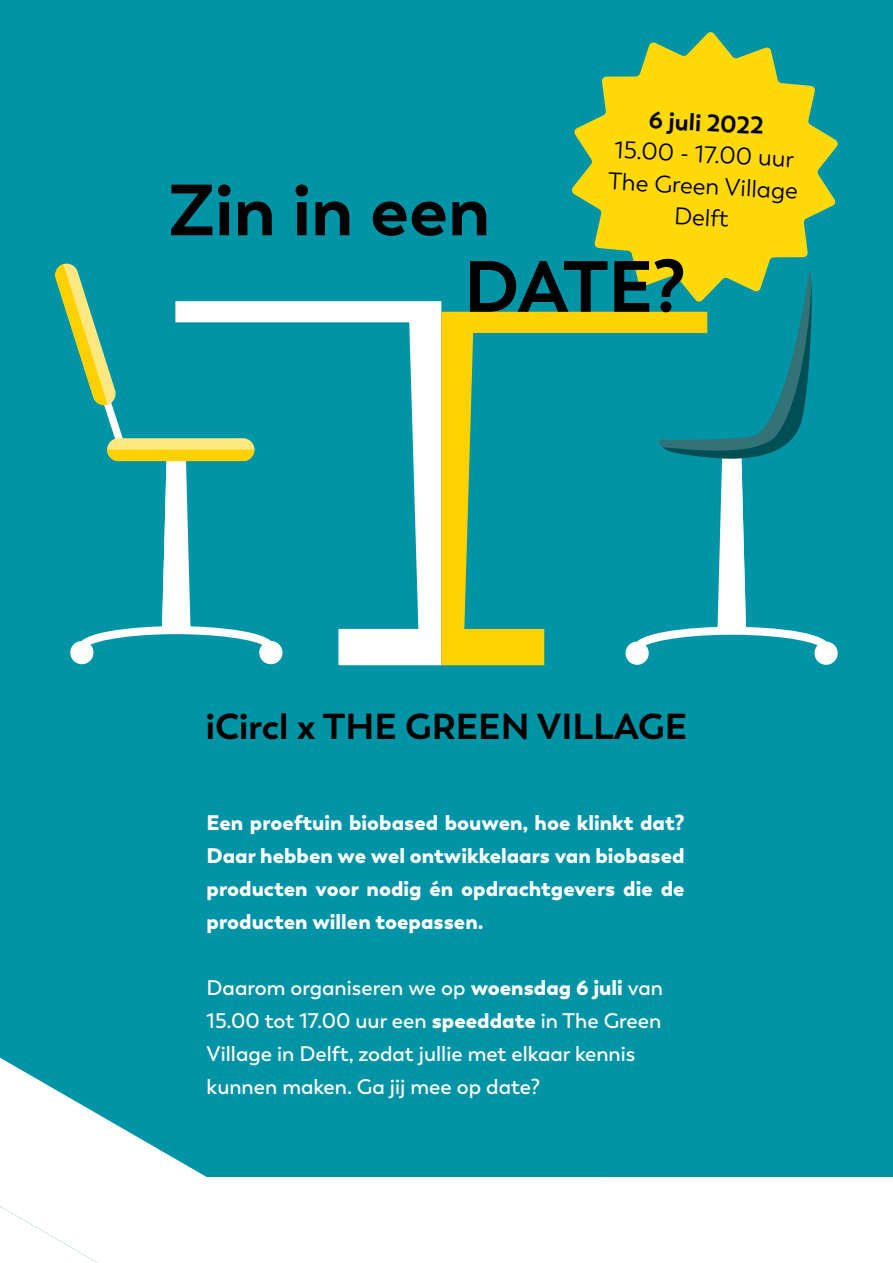
<style>
.page{position:relative;width:893px;height:1263px;background:#0094a6}
.page>*{position:absolute;margin:0;border:0;box-sizing:border-box;transform-origin:0 0}
.t1{font:700 72px "Trenda";color:#000}
.t2{font:700 36px "Trenda";color:#000}
.t3{font:24px/31.5px "Trenda";color:#000}
.t4{font:700 24px "Trenda";color:#000}
.t5{font:900 21px/33px "Trenda";color:#fff;text-align:justify}
.t6{font:600 21px/33px "Trenda";color:#fff}
.s1{font-weight:900}
</style>
<div class="page">
<svg style="left:571px;top:32px;width:267px;height:227px;fill:#ffd90a"></svg>
<div style="left:70px;top:641px;width:23px;height:23px;background:#fff;border-radius:50%"></div>
<svg style="left:55px;top:263px;width:120px;height:389px"></svg>
<svg style="left:175px;top:301px;width:266px;height:364px"></svg>
<div style="left:814px;top:642px;width:24px;height:23px;background:#fff;border-radius:50%"></div>
<svg style="left:633px;top:244px;width:197px;height:409px"></svg>
<svg style="left:441px;top:312px;width:266px;height:353px"></svg>
<div style="left:752px;top:1178px;width:141px;height:85px;background:#fff"></div>
<svg style="left:0;top:1058px;width:752px;height:205px"></svg>
<h1 class="t1" style="left:169px;top:165px;width:323px">Zin in een</h1>
<p class="t4" style="left:650px;top:105px;width:117px;rotate:3deg">6 juli 2022</p>
<p class="t3" style="left:611px;top:134px;width:192px;rotate:3deg">15.00 - 17.00 uur<br>The Green Village</p>
<p class="t3" style="left:675px;top:200px;width:56px;rotate:3deg">Delft</p>
<h1 class="t1" style="left:464px;top:242px;width:223px">DATE?</h1>
<h2 class="t2" style="left:206px;top:704px;width:483px">iCircl x THE GREEN VILLAGE</h2>
<p class="t5" style="left:207px;top:806px;width:479px">Een proeftuin biobased bouwen, hoe klinkt dat?<br>Daar hebben we wel ontwikkelaars van biobased producten voor nodig én opdrachtgevers die de producten willen toepassen.</p>
<p class="t6" style="left:207px;top:971px;width:458px">Daarom organiseren we op <span class="s1">woensdag 6 juli</span> van 15.00 tot 17.00 uur een <span class="s1">speeddate</span> in The Green Village in Delft, zodat jullie met elkaar kennis kunnen maken. Ga jij mee op date?</p>
</div>
